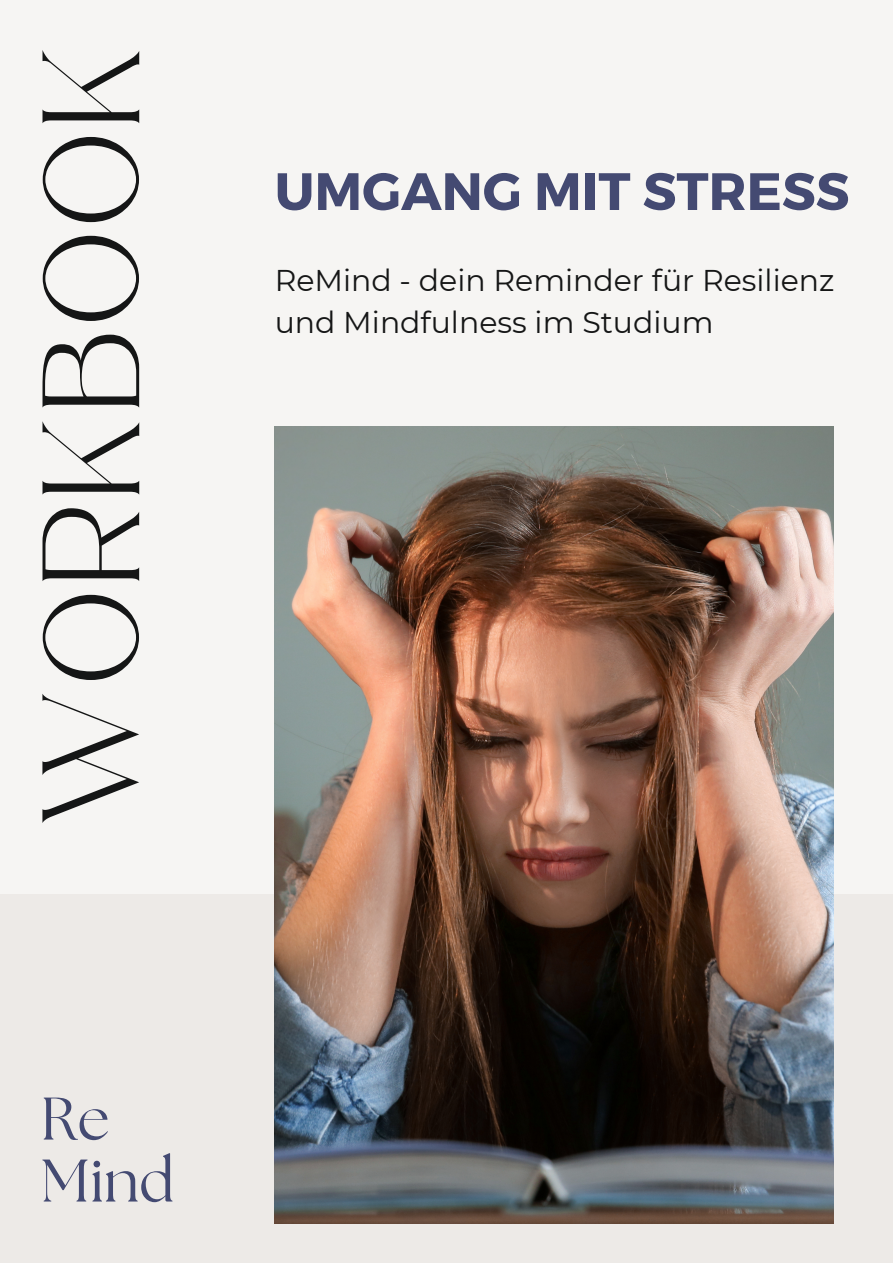
<style>
.page{position:relative;width:893px;height:1264px;background:#fff}
.page>*{position:absolute;margin:0;border:0;box-sizing:border-box;transform-origin:0 0}
.t1{font:67.5px "Safira March";letter-spacing:.135em;color:#151616}
.t2{font:60px "The Seasons";color:#444a72}
.t3{font:700 52.5px "Montserrat";color:#444a72}
.t4{font:30px/41.5px "Montserrat";color:#151616}
</style>
<div class="page">
<div style="left:0;top:0;width:892px;height:1262px;background:#f6f5f3"></div>
<div style="left:0;top:894px;width:892px;height:368px;background:#edeae7"></div>
<img style="left:274px;top:426px;width:559px;height:797px">
<p class="t1" style="left:76px;top:824px;width:779px;rotate:-90deg">WORKBOOK</p>
<p class="t3" style="left:274px;top:157px;width:576px">UMGANG MIT STRESS</p>
<p class="t4" style="left:274px;top:260px;width:561px">ReMind - dein Reminder für Resilienz und Mindfulness im Studium</p>
<p class="t2" style="left:41px;top:1091px;width:70px">Re</p>
<p class="t2" style="left:41px;top:1153px;width:135px">Mind</p>
</div>
